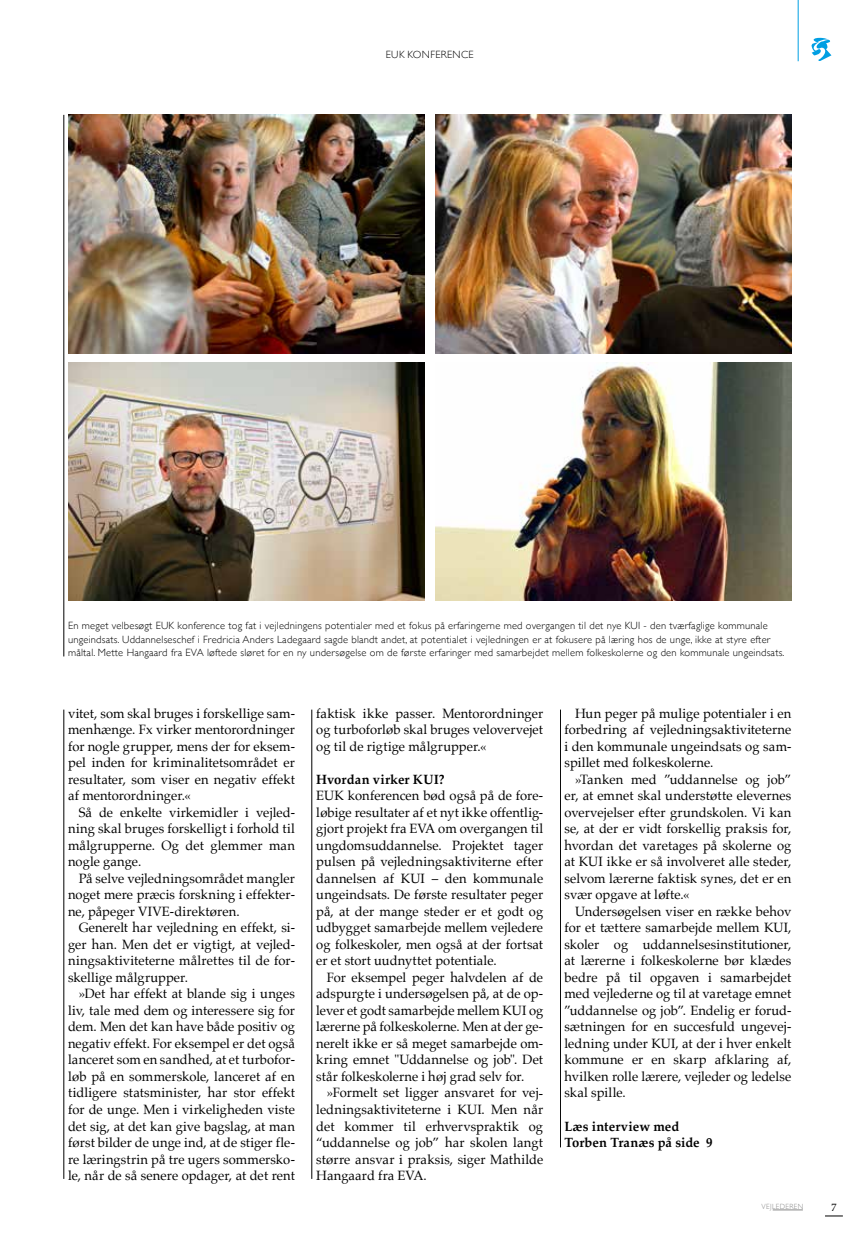
<style>
.page{position:relative;width:868px;height:1238px;background:#fff}
.page>*{position:absolute;margin:0;border:0;box-sizing:border-box;transform-origin:0 0}
.t1{font:13.5px/16.5px "Palatino";letter-spacing:.005em;color:#000;text-align:justify;scale:.96 1}
.t2{font:700 13.5px/16.5px "Palatino";letter-spacing:.01em;color:#000;scale:.96 1}
.t3{font:300 10.5px/13.5px "Gill Sans";letter-spacing:.02em;color:#000}
.t4{font:10.5px "Palatino";color:#000;scale:.96 1}
.t5{font:300 7.5px "Gill Sans";letter-spacing:.055em;color:#878787;scale:.96 1}
</style>
<div class="page">
<img style="left:68px;top:115px;width:356px;height:238px">
<img style="left:68px;top:362px;width:356px;height:239px">
<img style="left:435px;top:362px;width:356px;height:239px">
<img style="left:435px;top:115px;width:356px;height:238px">
<hr style="left:64px;top:709px;width:1px;height:469px;background:#000">
<hr style="left:64px;top:115px;width:1px;height:541px;background:#000">
<hr style="left:311px;top:709px;width:1px;height:469px;background:#000">
<hr style="left:560px;top:709px;width:1px;height:438px;background:#000">
<hr style="left:797px;top:0;width:1px;height:61px;background:#009fe3">
<svg style="left:811px;top:37px;width:20px;height:23px"></svg>
<hr style="left:772px;top:1209px;width:30px;height:1px;background:#878787">
<svg style="left:825px;top:1215px;width:17px;height:1px"></svg>
<p class="t3" style="left:386px;top:48px;width:89px">EUK KONFERENCE</p>
<p class="t3" style="left:68px;top:618px;width:717px">En meget velbesøgt EUK konference tog fat i vejledningens potentialer med et fokus på erfaringerne med overgangen til det nye KUI - den tværfaglige kommunale ungeindsats. Uddannelseschef i Fredricia Anders Ladegaard sagde blandt andet, at potentialet i vejledningen er at fokusere på læring hos de unge, ikke at styre efter måltal. Mette Hangaard fra EVA løftede sløret for en ny undersøgelse om de første erfaringer med samarbejdet mellem folkeskolerne og den kommunale ungeindsats.</p>
<p class="t1" style="left:68px;top:704px;width:238px">vitet, som skal bruges i forskellige sam&shy;menhænge. Fx virker mentorordninger for nogle grupper, mens der for eksem&shy;pel inden for kriminalitetsområdet er resultater, som viser en negativ effekt af mentorordninger.«</p>
<p class="t1" style="left:68px;top:803px;width:238px;text-indent:11px">Så de enkelte virkemidler i vejled&shy;ning skal bruges forskelligt i forhold til målgrupperne. Og det glemmer man nogle gange.</p>
<p class="t1" style="left:68px;top:869px;width:238px;text-indent:11px">På selve vejledningsområdet mangler noget mere præcis forskning i effekter&shy;ne, påpeger VIVE-direktøren.</p>
<p class="t1" style="left:68px;top:919px;width:238px;text-indent:11px">Generelt har vejledning en effekt, si&shy;ger han. Men det er vigtigt, at vejled&shy;ningsaktiviteterne målrettes til de for&shy;skellige målgrupper.</p>
<p class="t1" style="left:68px;top:985px;width:238px;text-indent:11px">»Det har effekt at blande sig i unges liv, tale med dem og interessere sig for dem. Men det kan have både positiv og negativ effekt. For eksempel er det også lanceret som en sandhed, at et turbofor&shy;løb på en sommerskole, lanceret af en tidligere statsminister, har stor effekt for de unge. Men i virkeligheden viste det sig, at det kan give bagslag, at man først bilder de unge ind, at de stiger fle&shy;re læringstrin på tre ugers sommersko&shy;le, når de så senere opdager, at det rent</p>
<p class="t1" style="left:316px;top:704px;width:238px">faktisk ikke passer. Mentorordninger og turboforløb skal bruges velovervejet og til de rigtige målgrupper.«</p>
<p class="t2" style="left:316px;top:770px;width:135px">Hvordan virker KUI?</p>
<p class="t1" style="left:316px;top:787px;width:238px">EUK konferencen bød også på de fore&shy;løbige resultater af et nyt ikke offentlig&shy;gjort projekt fra EVA om overgangen til ungdomsuddannelse. Projektet tager pulsen på vejledningsaktiviterne efter dannelsen af KUI – den kommunale ungeindsats. De første resultater peger på, at der mange steder er et godt og udbygget samarbejde mellem vejledere og folkeskoler, men også at der fortsat er et stort uudnyttet potentiale.</p>
<p class="t1" style="left:316px;top:968px;width:238px;text-indent:11px">For eksempel peger halvdelen af de adspurgte i undersøgelsen på, at de op&shy;lever et godt samarbejde mellem KUI og lærerne på folkeskolerne. Men at der ge&shy;nerelt ikke er så meget samarbejde om&shy;kring emnet "Uddannelse og job". Det står folkeskolerne i høj grad selv for.</p>
<p class="t1" style="left:316px;top:1084px;width:238px;text-indent:11px">»Formelt set ligger ansvaret for vej&shy;ledningsaktiviteterne i KUI. Men når det kommer til erhvervspraktik og “uddannelse og job” har skolen langt større ansvar i praksis, siger Mathilde Hangaard fra EVA.</p>
<p class="t1" style="left:564px;top:704px;width:238px;text-indent:11px">Hun peger på mulige potentialer i en forbedring af vejledningsaktiviteterne i den kommunale ungeindsats og sam&shy;spillet med folkeskolerne.</p>
<p class="t1" style="left:564px;top:770px;width:238px;text-indent:11px">»Tanken med ”uddannelse og job” er, at emnet skal understøtte elevernes overvejelser efter grundskolen. Vi kan se, at der er vidt forskellig praksis for, hvordan det varetages på skolerne og at KUI ikke er så involveret alle steder, selvom lærerne faktisk synes, det er en svær opgave at løfte.«</p>
<p class="t1" style="left:564px;top:902px;width:238px;text-indent:11px">Undersøgelsen viser en række behov for et tættere samarbejde mellem KUI, skoler og uddannelsesinstitutioner, at lærerne i folkeskolerne bør klædes bedre på til opgaven i samarbejdet med vejlederne og til at varetage emnet ”uddannelse og job”. Endelig er forud&shy;sætningen for en succesfuld ungevej&shy;ledning under KUI, at der i hver enkelt kommune er en skarp afklaring af, hvilken rolle lærere, vejleder og ledelse skal spille.</p>
<p class="t2" style="left:564px;top:1117px;width:156px">Læs interview med<br>Torben Tranæs på side 9</p>
<p class="t5" style="left:761px;top:1200px;width:45px">VEJLEDEREN</p>
<p class="t4" style="left:831px;top:1198px;width:7px">7</p>
</div>
